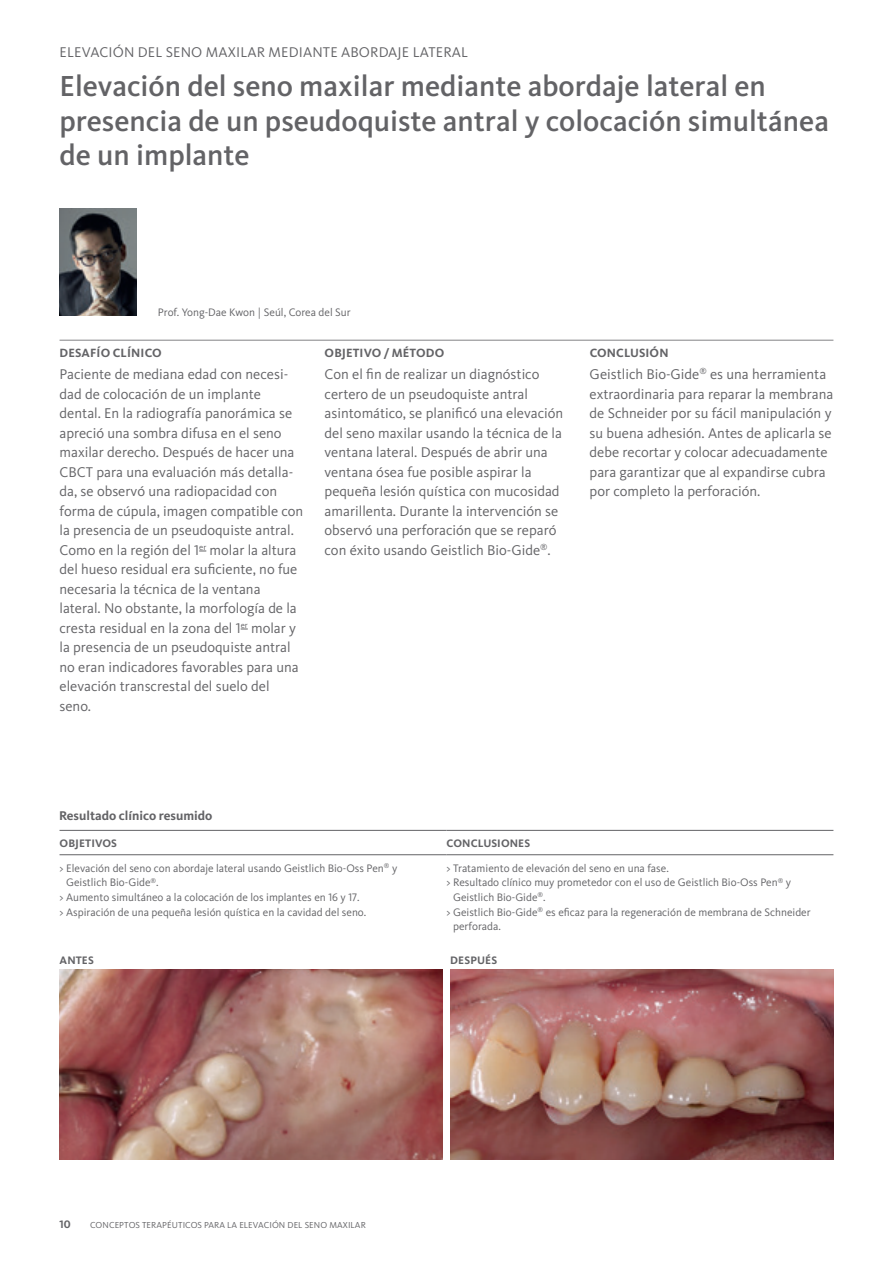
<style>
.page{position:relative;width:893px;height:1263px;background:#fff}
.page>*{position:absolute;margin:0;border:0;box-sizing:border-box;transform-origin:0 0}
.t1{font:500 30px/34px "Kievit Pro";color:#636366}
.t2{font:14.7px/19.5px "Kievit Pro";color:#636366}
.t3{font:700 13.05px "Kievit Pro";color:#636366}
.t4{font:700 12.3px "Kievit Pro";letter-spacing:.01em;color:#636366}
.t5{font:11.25px "Kievit Pro";color:#636366}
.t6{font:700 11.25px "Kievit Pro";letter-spacing:.01em;color:#636366}
.t7{font:9px "Kievit Pro";letter-spacing:.01em;color:#636366}
</style>
<div class="page">
<img style="left:60px;top:969px;width:382px;height:190px">
<img style="left:451px;top:969px;width:382px;height:190px">
<img style="left:60px;top:208px;width:77px;height:108px">
<hr style="left:60px;top:340px;width:773px;height:1px;background:#636366">
<hr style="left:60px;top:830px;width:386px;height:1px;background:#636366">
<hr style="left:446px;top:830px;width:387px;height:1px;background:#636366">
<hr style="left:60px;top:854px;width:386px;height:1px;background:#636366">
<hr style="left:446px;top:854px;width:387px;height:1px;background:#636366">
<p class="t2" style="left:60px;top:43px;width:410px">ELEVACIÓN DEL SENO MAXILAR MEDIANTE ABORDAJE LATERAL</p>
<h1 class="t1" style="left:60px;top:69px;width:771px">Elevación del seno maxilar mediante abordaje lateral en presencia de un pseudoquiste antral y colocación simultánea de un implante</h1>
<p class="t5" style="left:158px;top:305px;width:194px">Prof. Yong-Dae Kwon | Seúl, Corea del Sur</p>
<p class="t4" style="left:60px;top:345px;width:104px">DESAFÍO CLÍNICO</p>
<p class="t2" style="left:60px;top:364px;width:245px">Paciente de mediana edad con necesi&shy;dad de colocación de un implante dental. En la radiografía panorámica se apreció una sombra difusa en el seno maxilar derecho. Después de hacer una CBCT para una evaluación más detalla&shy;da, se observó una radiopacidad con forma de cúpula, imagen compatible con la presencia de un pseudoquiste antral.<br>Como en la región del 1<sup>er</sup> molar la altura del hueso residual era suficiente, no fue necesaria la técnica de la ventana lateral. No obstante, la morfología de la cresta residual en la zona del 1<sup>er</sup> molar y la presencia de un pseudoquiste antral no eran indicadores favorables para una elevación transcrestal del suelo del seno.</p>
<p class="t4" style="left:325px;top:345px;width:121px">OBJETIVO / MÉTODO</p>
<p class="t2" style="left:325px;top:364px;width:240px">Con el fin de realizar un diagnóstico certero de un pseudoquiste antral asintomático, se planificó una elevación del seno maxilar usando la técnica de la ventana lateral. Después de abrir una ventana ósea fue posible aspirar la pequeña lesión quística con mucosidad amarillenta. Durante la intervención se observó una perforación que se reparó con éxito usando Geistlich Bio‑Gide<sup>®</sup>.</p>
<p class="t4" style="left:590px;top:345px;width:80px">CONCLUSIÓN</p>
<p class="t2" style="left:590px;top:364px;width:245px">Geistlich Bio‑Gide<sup>®</sup> es una herramienta extraordinaria para reparar la membrana de Schneider por su fácil manipulación y su buena adhesión. Antes de aplicarla se debe recortar y colocar adecuadamente para garantizar que al expandirse cubra por completo la perforación.</p>
<p class="t3" style="left:59px;top:807px;width:155px">Resultado clínico resumido</p>
<p class="t6" style="left:60px;top:836px;width:59px">OBJETIVOS</p>
<p class="t6" style="left:447px;top:836px;width:85px">CONCLUSIONES</p>
<p class="t5" style="left:60px;top:861px;width:339px">&gt; Elevación del seno con abordaje lateral usando Geistlich Bio‑Oss Pen<sup>®</sup> y</p>
<p class="t5" style="left:66px;top:876px;width:94px">Geistlich Bio‑Gide<sup>®</sup>.</p>
<p class="t5" style="left:60px;top:890px;width:302px">&gt; Aumento simultáneo a la colocación de los implantes en 16 y 17.</p>
<p class="t5" style="left:60px;top:905px;width:308px">&gt; Aspiración de una pequeña lesión quística en la cavidad del seno.</p>
<p class="t5" style="left:446px;top:861px;width:224px">&gt; Tratamiento de elevación del seno en una fase.</p>
<p class="t5" style="left:446px;top:876px;width:346px">&gt; Resultado clínico muy prometedor con el uso de Geistlich Bio‑Oss Pen<sup>®</sup> y</p>
<p class="t5" style="left:453px;top:890px;width:94px">Geistlich Bio‑Gide<sup>®</sup>.</p>
<p class="t5" style="left:446px;top:905px;width:366px">&gt; Geistlich Bio‑Gide<sup>®</sup> es eficaz para la regeneración de membrana de Schneider</p>
<p class="t5" style="left:453px;top:920px;width:49px">perforada.</p>
<p class="t6" style="left:60px;top:953px;width:36px">ANTES</p>
<p class="t6" style="left:450px;top:953px;width:48px">DESPUÉS</p>
<p class="t6" style="left:60px;top:1217px;width:13px">10</p>
<p class="t7" style="left:90px;top:1219px;width:277px">CONCEPTOS TERAPÉUTICOS PARA LA ELEVACIÓN DEL SENO MAXILAR</p>
</div>
